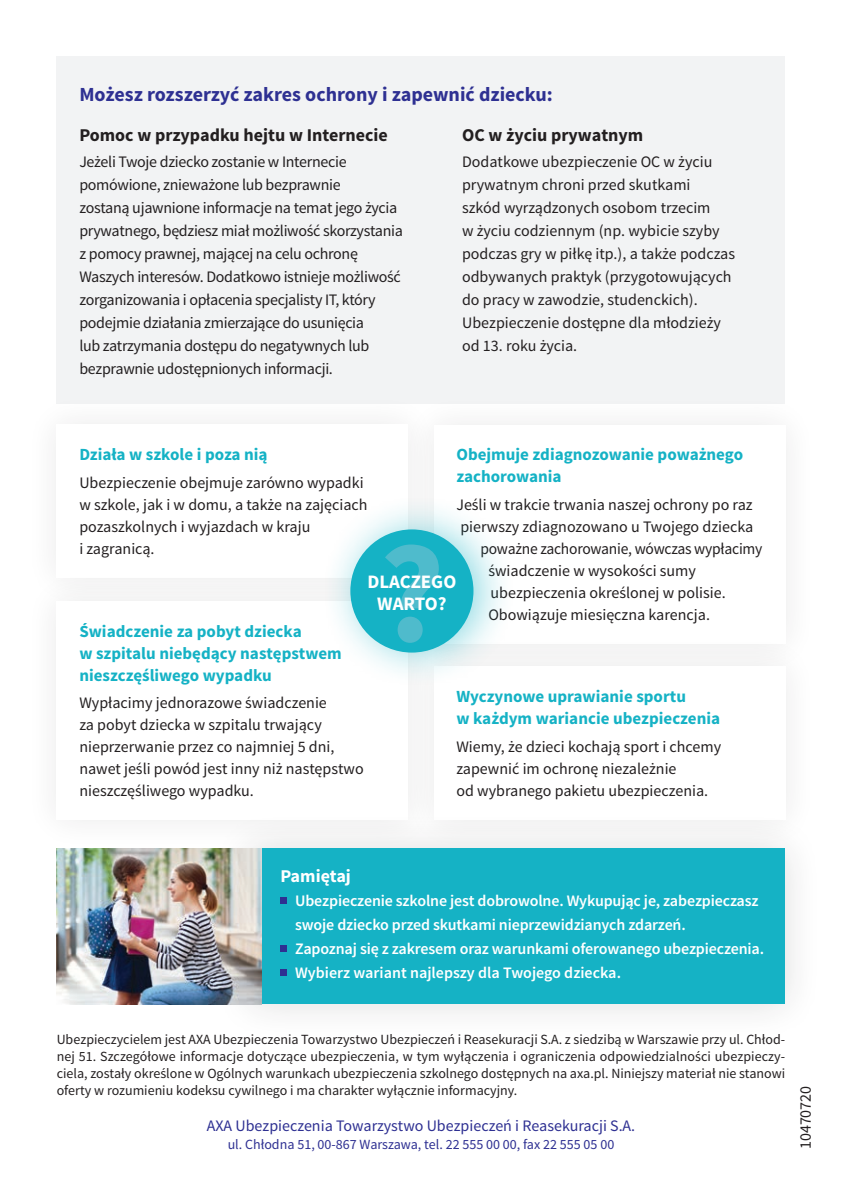
<style>
.page{position:relative;width:842px;height:1191px;background:#fff}
.page>*{position:absolute;margin:0;border:0;box-sizing:border-box;transform-origin:0 0}
.t1{font:700 20px "Source Sans Pro";color:#2e3092}
.t2{font:700 19px/22px "Source Sans Pro";color:#fff;text-align:center}
.t3{font:700 18px "Source Sans Pro";color:#231f20}
.t4{font:700 18px "Source Sans Pro";color:#fff}
.t5{font:700 17px/22px "Source Sans Pro";color:#15b2c5}
.t6{font:16px/22px "Source Sans Pro";color:#231f20}
.t7{font:16px/23px "Source Sans Pro";letter-spacing:-.02em;color:#231f20}
.t8{font:600 16px/24px "Source Sans Pro";letter-spacing:-.01em;color:#fff}
.t9{font:16px "Source Sans Pro";color:#2e3092}
.t10{font:14px/17px "Source Sans Pro";color:#231f20;text-align:justify}
.t11{font:14px "Source Sans Pro";color:#2e3092}
</style>
<div class="page">
<div style="left:57px;top:57px;width:728px;height:347px;background:#f2f3f4"></div>
<div style="left:25px;top:393px;width:415px;height:216px;background:#f9f9f9"></div>
<div style="left:57px;top:425px;width:351px;height:153px;background:#fff"></div>
<div style="left:25px;top:569px;width:415px;height:282px;background:#fafafa"></div>
<div style="left:57px;top:601px;width:351px;height:218px;background:#fff"></div>
<div style="left:402px;top:393px;width:415px;height:282px;background:#f9f9f9"></div>
<div style="left:434px;top:425px;width:351px;height:218px;background:#fff"></div>
<div style="left:402px;top:634px;width:415px;height:217px;background:#f7f6f6"></div>
<div style="left:434px;top:666px;width:351px;height:153px;background:#fff"></div>
<div style="left:321px;top:493px;width:195px;height:195px;background:#15b2c5;opacity:.5"></div>
<div style="left:350px;top:529px;width:123px;height:123px;background:#15b2c5;border-radius:50%"></div>
<svg style="left:385px;top:544px;width:54px;height:99px"></svg>
<div style="left:212px;top:811px;width:611px;height:231px;background:#f8f8f8"></div>
<div style="left:249px;top:848px;width:536px;height:156px;background:#15b2c5"></div>
<img style="left:57px;top:848px;width:204px;height:156px">
<div style="left:280px;top:897px;width:7px;height:7px;background:#2e3092"></div>
<div style="left:280px;top:945px;width:7px;height:7px;background:#2e3092"></div>
<div style="left:280px;top:969px;width:7px;height:7px;background:#2e3092"></div>
<p class="t1" style="left:79px;top:81px;width:475px">Możesz rozszerzyć zakres ochrony i zapewnić dziecku:</p>
<p class="t3" style="left:79px;top:124px;width:310px">Pomoc w przypadku hejtu w Internecie</p>
<p class="t7" style="left:79px;top:150px;width:325px">Jeżeli Twoje dziecko zostanie w Internecie pomówione, znieważone lub bezprawnie<br>zostaną ujawnione informacje na temat jego życia prywatnego, będziesz miał możliwość skorzystania z pomocy prawnej, mającej na celu ochronę Waszych interesów. Dodatkowo istnieje możliwość zorganizowania i opłacenia specjalisty IT, który podejmie działania zmierzające do usunięcia<br>lub zatrzymania dostępu do negatywnych lub bezprawnie udostępnionych informacji.</p>
<p class="t3" style="left:462px;top:124px;width:183px">OC w życiu prywatnym</p>
<p class="t6" style="left:462px;top:150px;width:274px;line-height:23px">Dodatkowe ubezpieczenie OC w życiu prywatnym chroni przed skutkami<br>szkód wyrządzonych osobom trzecim<br>w życiu codziennym (np. wybicie szyby podczas gry w piłkę itp.), a także podczas odbywanych praktyk (przygotowujących do pracy w zawodzie, studenckich).<br>Ubezpieczenie dostępne dla młodzieży od 13. roku życia.</p>
<p class="t5" style="left:79px;top:444px;width:190px">Działa w szkole i poza nią</p>
<p class="t6" style="left:79px;top:472px;width:290px">Ubezpieczenie obejmuje zarówno wypadki w szkole, jak i w domu, a także na zajęciach pozaszkolnych i wyjazdach w kraju<br>i zagranicą.</p>
<p class="t5" style="left:456px;top:444px;width:288px">Obejmuje zdiagnozowanie poważnego zachorowania</p>
<p class="t6" style="left:456px;top:494px;width:298px">Jeśli w trakcie trwania naszej ochrony po raz</p>
<p class="t6" style="left:460px;top:516px;width:294px">pierwszy zdiagnozowano u Twojego dziecka</p>
<p class="t6" style="left:480px;top:538px;width:283px">poważne zachorowanie, wówczas wypłacimy</p>
<p class="t6" style="left:488px;top:560px;width:209px">świadczenie w wysokości sumy</p>
<p class="t6" style="left:490px;top:582px;width:237px">ubezpieczenia określonej w polisie.</p>
<p class="t6" style="left:488px;top:604px;width:223px">Obowiązuje miesięczna karencja.</p>
<p class="t2" style="left:367px;top:571px;width:90px">DLACZEGO<br>WARTO?</p>
<p class="t5" style="left:79px;top:620px;width:264px">Świadczenie za pobyt dziecka<br>w szpitalu niebędący następstwem nieszczęśliwego wypadku</p>
<p class="t6" style="left:79px;top:692px;width:286px">Wypłacimy jednorazowe świadczenie<br>za pobyt dziecka w szpitalu trwający nieprzerwanie przez co najmniej 5 dni, nawet jeśli powód jest inny niż następstwo nieszczęśliwego wypadku.</p>
<p class="t5" style="left:456px;top:686px;width:265px">Wyczynowe uprawianie sportu<br>w każdym wariancie ubezpieczenia</p>
<p class="t6" style="left:456px;top:735px;width:266px">Wiemy, że dzieci kochają sport i chcemy zapewnić im ochronę niezależnie<br>od wybranego pakietu ubezpieczenia.</p>
<p class="t4" style="left:280px;top:864px;width:72px">Pamiętaj</p>
<p class="t8" style="left:295px;top:889px;width:470px">Ubezpieczenie szkolne jest dobrowolne. Wykupując je, zabezpieczasz swoje dziecko przed skutkami nieprzewidzianych zdarzeń.<br>Zapoznaj się z zakresem oraz warunkami oferowanego ubezpieczenia.<br>Wybierz wariant najlepszy dla Twojego dziecka.</p>
<p class="t10" style="left:57px;top:1031px;width:730px">Ubezpieczycielem jest AXA Ubezpieczenia Towarzystwo Ubezpieczeń i Reasekuracji S.A. z siedzibą w Warszawie przy ul. Chłod&shy;nej 51. Szczegółowe informacje dotyczące ubezpieczenia, w tym wyłączenia i ograniczenia odpowiedzialności ubezpieczy&shy;ciela, zostały określone w Ogólnych warunkach ubezpieczenia szkolnego dostępnych na axa.pl. Niniejszy materiał nie stanowi oferty w rozumieniu kodeksu cywilnego i ma charakter wyłącznie informacyjny.</p>
<p class="t9" style="left:207px;top:1115px;width:430px">AXA Ubezpieczenia Towarzystwo Ubezpieczeń i Reasekuracji S.A.</p>
<p class="t11" style="left:228px;top:1135px;width:388px">ul. Chłodna 51, 00-867 Warszawa, tel. 22 555 00 00, fax 22 555 05 00</p>
<p class="t6" style="left:795px;top:1149px;width:64px;rotate:-90deg">10470720</p>
</div>
